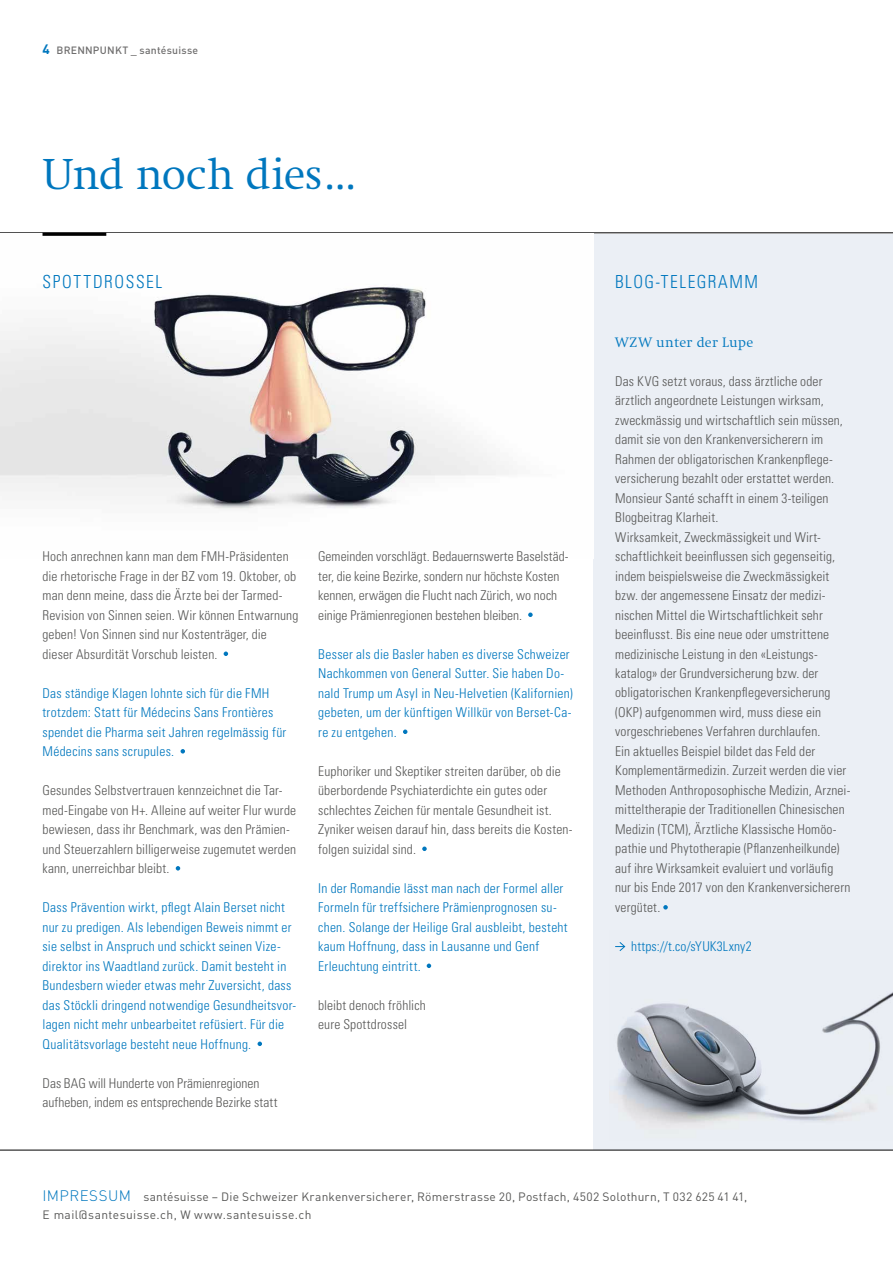
<style>
.page{position:relative;width:893px;height:1263px;background:#fff}
.page>*{position:absolute;margin:0;border:0;box-sizing:border-box;transform-origin:0 0}
.t1{font:300 45px "Swift EF";letter-spacing:-.02em;color:#0077be}
.t2{font:300 condensed 18px "Univers LT Std";letter-spacing:.09em;color:#0077be;scale:.96 1}
.t3{font:300 14.25px "Swift EF";letter-spacing:.03em;color:#0077be}
.t4{font:300 condensed 13.5px/19.5px "Univers LT Std";letter-spacing:.01em;color:#575756}
.t5{font:300 condensed 13.5px/19.5px "Univers LT Std";letter-spacing:.02em;color:#0077be}
.t6{font:12px/18px "DIN";letter-spacing:.025em;color:#575756}
.t7{font:500 10.5px "DIN";letter-spacing:.02em;color:#706f6f}
.s1{font-weight:700;font-size:13.5px;color:#0077be}
.s2{font-weight:300;font-size:15px;color:#0077be}
</style>
<div class="page">
<div style="left:594px;top:234px;width:299px;height:915px;background:#ebeff5"></div>
<hr style="left:0;top:232px;width:893px;height:1px;background:#000">
<img style="left:615px;top:992px;width:278px;height:135px">
<hr style="left:0;top:1150px;width:893px;height:1px;background:#000">
<img style="left:0;top:234px;width:509px;height:276px">
<svg style="left:663px;top:905px;width:5px;height:4px"></svg>
<svg style="left:615px;top:942px;width:11px;height:9px"></svg>
<hr style="left:43px;top:233px;width:63px;height:3px;background:#000">
<svg style="left:224px;top:651px;width:4px;height:5px"></svg>
<svg style="left:181px;top:749px;width:4px;height:4px"></svg>
<svg style="left:176px;top:866px;width:4px;height:4px"></svg>
<svg style="left:258px;top:1041px;width:4px;height:5px"></svg>
<svg style="left:528px;top:612px;width:5px;height:5px"></svg>
<svg style="left:403px;top:729px;width:4px;height:5px"></svg>
<svg style="left:422px;top:846px;width:5px;height:5px"></svg>
<svg style="left:427px;top:963px;width:4px;height:5px"></svg>
<p class="t7" style="left:43px;top:43px;width:157px"><span class="s1">4</span> BRENNPUNKT _ santésuisse</p>
<h1 class="t1" style="left:43px;top:150px;width:314px">Und noch dies…</h1>
<h2 class="t2" style="left:43px;top:271px;width:126px">SPOTTDROSSEL</h2>
<h2 class="t2" style="left:615px;top:271px;width:150px">BLOG-TELEGRAMM</h2>
<p class="t4" style="left:43px;top:547px;width:257px">Hoch anrechnen kann man dem FMH-Präsidenten die rhetorische Frage in der BZ vom 19. Oktober, ob man denn meine, dass die Ärzte bei der Tarmed-Revision von Sinnen seien. Wir können Entwarnung geben! Von Sinnen sind nur Kostenträger, die dieser Absurdität Vorschub leisten.</p>
<p class="t5" style="left:43px;top:683px;width:245px">Das ständige Klagen lohnte sich für die FMH trotzdem: Statt für Médecins Sans Frontières spendet die Pharma seit Jahren regelmässig für Médecins sans scrupules.</p>
<p class="t4" style="left:43px;top:781px;width:255px">Gesundes Selbstvertrauen kennzeichnet die Tar&shy;med-Eingabe von H+. Alleine auf weiter Flur wurde bewiesen, dass ihr Benchmark, was den Prämien&shy;und Steuerzahlern billigerweise zugemutet werden kann, unerreichbar bleibt.</p>
<p class="t5" style="left:43px;top:898px;width:255px">Dass Prävention wirkt, pflegt Alain Berset nicht nur zu predigen. Als lebendigen Beweis nimmt er sie selbst in Anspruch und schickt seinen Vize&shy;direktor ins Waadtland zurück. Damit besteht in Bundesbern wieder etwas mehr Zuversicht, dass das Stöckli dringend notwendige Gesundheitsvor&shy;lagen nicht mehr unbearbeitet refüsiert. Für die Qualitätsvorlage besteht neue Hoffnung.</p>
<p class="t4" style="left:43px;top:1073px;width:236px">Das BAG will Hunderte von Prämienregionen aufheben, indem es entsprechende Bezirke statt</p>
<p class="t4" style="left:318px;top:547px;width:252px">Gemeinden vorschlägt. Bedauernswerte Baselstäd&shy;ter, die keine Bezirke, sondern nur höchste Kosten kennen, erwägen die Flucht nach Zürich, wo noch einige Prämienregionen bestehen bleiben.</p>
<p class="t5" style="left:318px;top:644px;width:256px">Besser als die Basler haben es diverse Schweizer Nachkommen von General Sutter. Sie haben Do&shy;nald Trump um Asyl in Neu-Helvetien (Kalifornien) gebeten, um der künftigen Willkür von Berset-Ca&shy;re zu entgehen.</p>
<p class="t4" style="left:318px;top:761px;width:256px">Euphoriker und Skeptiker streiten darüber, ob die überbordende Psychiaterdichte ein gutes oder schlechtes Zeichen für mentale Gesundheit ist.<br>Zyniker weisen darauf hin, dass bereits die Kosten&shy;folgen suizidal sind.</p>
<p class="t5" style="left:318px;top:878px;width:251px">In der Romandie lässt man nach der Formel aller Formeln für treffsichere Prämienprognosen su&shy;chen. Solange der Heilige Gral ausbleibt, besteht kaum Hoffnung, dass in Lausanne und Genf Erleuchtung eintritt.</p>
<p class="t4" style="left:318px;top:995px;width:109px">bleibt denoch fröhlich eure Spottdrossel</p>
<p class="t3" style="left:615px;top:334px;width:140px">WZW unter der Lupe</p>
<p class="t4" style="left:615px;top:371px;width:237px">Das KVG setzt voraus, dass ärztliche oder ärztlich angeordnete Leistungen wirksam, zweckmässig und wirtschaftlich sein müssen, damit sie von den Krankenversicherern im Rahmen der obligatorischen Krankenpflege&shy;versicherung bezahlt oder erstattet werden.<br>Monsieur Santé schafft in einem 3-teiligen Blogbeitrag Klarheit.<br>Wirksamkeit, Zweckmässigkeit und Wirt&shy;schaftlichkeit beeinflussen sich gegenseitig, indem beispielsweise die Zweckmässigkeit bzw. der angemessene Einsatz der medizi&shy;nischen Mittel die Wirtschaftlichkeit sehr beeinflusst. Bis eine neue oder umstrittene medizinische Leistung in den «Leistungs&shy;katalog» der Grundversicherung bzw. der obligatorischen Krankenpflegeversicherung (OKP) aufgenommen wird, muss diese ein vorgeschriebenes Verfahren durchlaufen.<br>Ein aktuelles Beispiel bildet das Feld der Komplementärmedizin. Zurzeit werden die vier Methoden Anthroposophische Medizin, Arznei&shy;mitteltherapie der Traditionellen Chinesischen Medizin (TCM), Ärztliche Klassische Homöo&shy;pathie und Phytotherapie (Pflanzenheilkunde) auf ihre Wirksamkeit evaluiert und vorläufig nur bis Ende 2017 von den Krankenversicherern vergütet.</p>
<p class="t5" style="left:631px;top:937px;width:122px">https://t.co/sYUK3Lxny2</p>
<p class="t6" style="left:43px;top:1188px;width:706px"><span class="s2">IMPRESSUM</span> santésuisse – Die Schweizer Krankenversicherer, Römerstrasse 20, Postfach, 4502 Solothurn, T 032 625 41 41,<br>E mail@santesuisse.ch, W www.santesuisse.ch</p>
</div>
